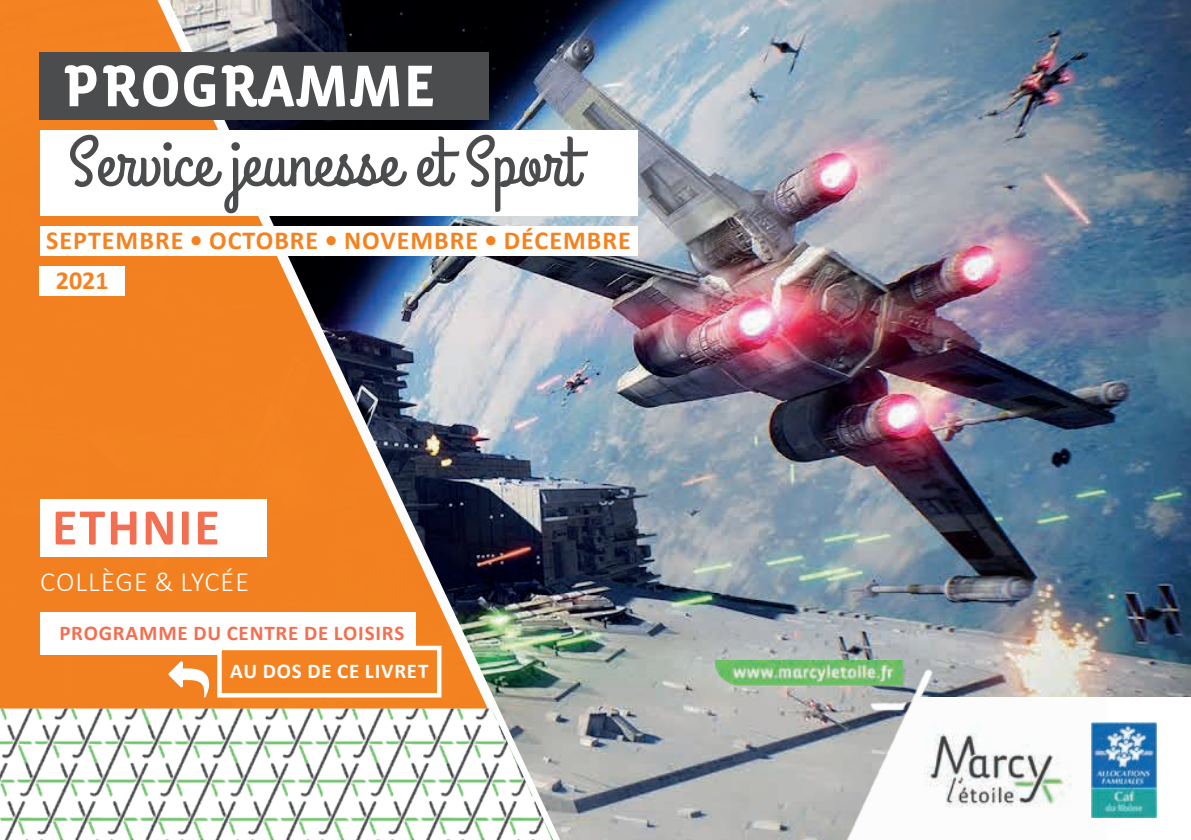
<style>
.page{position:relative;width:1191px;height:840px;background:#fff}
.page>*{position:absolute;margin:0;border:0;box-sizing:border-box;transform-origin:0 0}
.t1{font:70px "Grand Hotel";color:#4b4c4d}
.t2{font:700 60px "Vista Sans Alt";color:#fff}
.t3{font:700 52px "Calibri";letter-spacing:.04em;color:#f36f51}
.t4{font:300 28px "Calibri";letter-spacing:.04em;color:#fff}
.t5{font:700 26px/40.2px "Calibri";letter-spacing:.04em;color:#f58220}
.t6{font:700 21px "Calibri";letter-spacing:.04em;color:#f36f51}
.t7{font:700 21px "Calibri";letter-spacing:.04em;color:#fff}
</style>
<div class="page">
<img style="left:655px;top:0;width:536px;height:839px">
<img style="left:0;top:0;width:655px;height:839px">
<img style="left:0;top:708px;width:553px;height:131px">
<div style="left:40px;top:52px;width:449px;height:67px;background:#4b4c4d"></div>
<div style="left:40px;top:130px;width:597px;height:85px;background:#fff"></div>
<div style="left:40px;top:499px;width:226px;height:57px;background:#fff"></div>
<div style="left:40px;top:611px;width:375px;height:43px;background:#fff"></div>
<svg style="left:215px;top:643px;width:229px;height:56px"></svg>
<div style="left:917px;top:697px;width:274px;height:142px;background:#fff"></div>
<img style="left:715px;top:660px;width:391px;height:179px">
<img style="left:1091px;top:721px;width:66px;height:95px">
<svg style="left:168px;top:660px;width:41px;height:37px"></svg>
<div style="left:40px;top:226px;width:597px;height:29px;background:#fff"></div>
<div style="left:40px;top:266px;width:85px;height:29px;background:#fff"></div>
<h2 class="t2" style="left:62px;top:55px;width:375px">PROGRAMME</h2>
<h1 class="t1" style="left:68px;top:118px;width:511px">Service jeunesse et Sport</h1>
<p class="t5" style="left:56px;top:220px;width:576px;text-indent:-10px">SEPTEMBRE • OCTOBRE • NOVEMBRE • DÉCEMBRE<br>2021</p>
<h3 class="t3" style="left:52px;top:490px;width:169px">ETHNIE</h3>
<p class="t4" style="left:40px;top:563px;width:210px">COLLÈGE &amp; LYCÉE</p>
<p class="t6" style="left:59px;top:617px;width:346px">PROGRAMME DU CENTRE DE LOISIRS</p>
<p class="t7" style="left:230px;top:656px;width:200px">AU DOS DE CE LIVRET</p>
</div>
